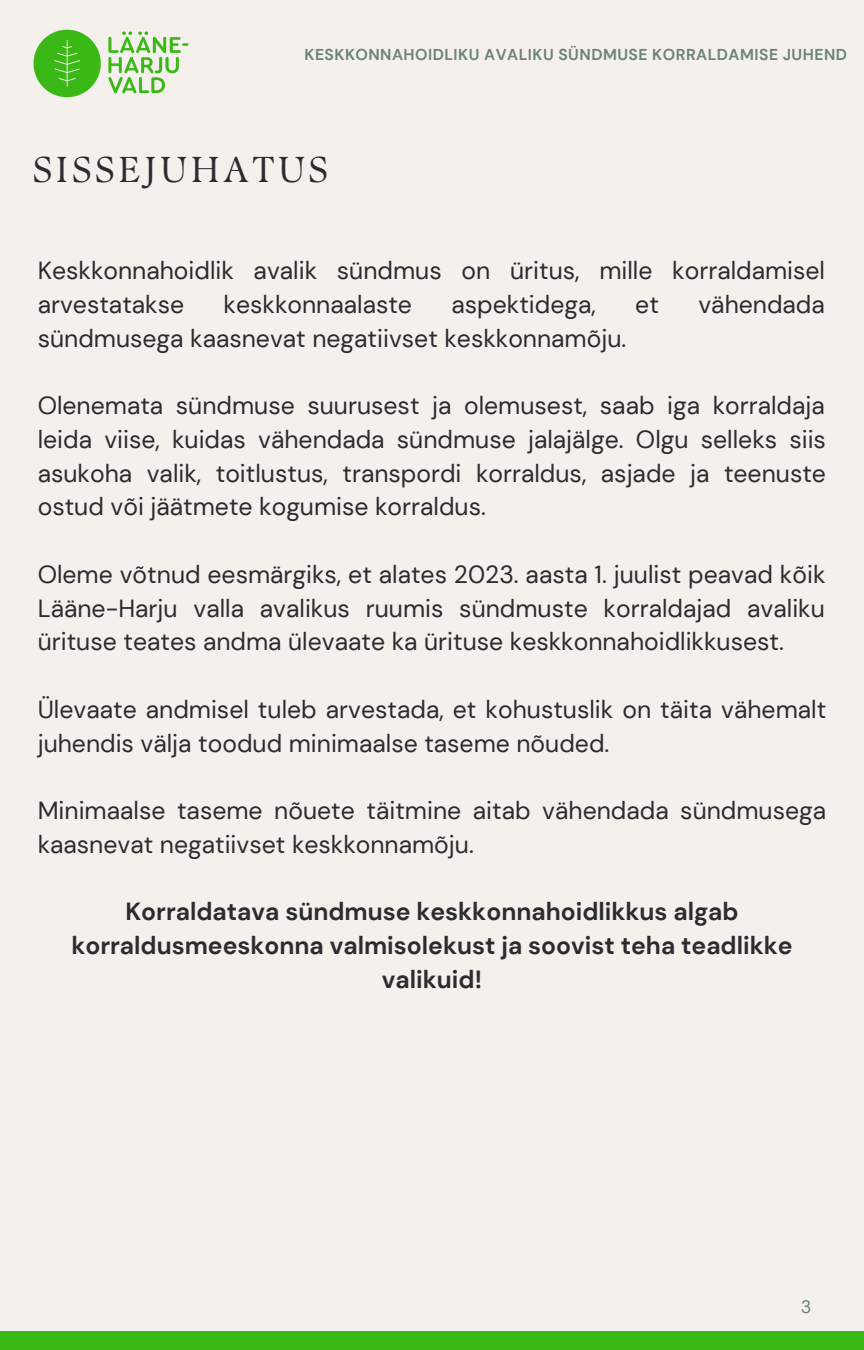
<style>
.page{position:relative;width:864px;height:1350px;background:#f4f0eb}
.page>*{position:absolute;margin:0;border:0;box-sizing:border-box;transform-origin:0 0}
.t1{font:36px "TY Serif D";letter-spacing:.12em;color:#2b2c30}
.t2{font:24.75px/33.8px "DM Sans";color:#2b2c30}
.t3{font:700 24.75px/33.8px "DM Sans";color:#2b2c30;text-align:center}
.t4{font:18px "DM Sans";color:#6f8377}
.t5{font:700 15.75px "DM Sans";letter-spacing:.03em;color:#6f8377}
</style>
<div class="page">
<div style="left:0;top:1331px;width:864px;height:19px;background:#3ab916"></div>
<img style="left:33px;top:29px;width:156px;height:69px">
<p class="t5" style="left:304px;top:44px;width:544px">KESKKONNAHOIDLIKU AVALIKU SÜNDMUSE KORRALDAMISE JUHEND</p>
<p class="t1" style="left:33px;top:148px;width:296px">SISSEJUHATUS</p>
<p class="t2" style="left:38px;top:254px;width:789px">Keskkonnahoidlik avalik sündmus on üritus, mille korraldamisel arvestatakse</p>
<p class="t2" style="left:224px;top:287px;width:190px">keskkonnaalaste</p>
<p class="t2" style="left:452px;top:287px;width:146px">aspektidega,</p>
<p class="t2" style="left:635px;top:287px;width:25px">et</p>
<p class="t2" style="left:698px;top:287px;width:128px">vähendada</p>
<p class="t2" style="left:38px;top:321px;width:590px">sündmusega kaasnevat negatiivset keskkonnamõju.</p>
<p class="t2" style="left:38px;top:389px;width:790px;text-align:justify">Olenemata sündmuse suurusest ja olemusest, saab iga korraldaja leida viise, kuidas vähendada sündmuse jalajälge. Olgu selleks siis asukoha valik, toitlustus, transpordi korraldus, asjade ja teenuste ostud või jäätmete kogumise korraldus.</p>
<p class="t2" style="left:38px;top:557px;width:789px;text-align:justify">Oleme võtnud eesmärgiks, et alates 2023. aasta 1. juulist peavad kõik Lääne-Harju valla avalikus ruumis sündmuste korraldajad avaliku ürituse teates andma ülevaate ka ürituse keskkonnahoidlikkusest.</p>
<p class="t2" style="left:38px;top:692px;width:790px">Ülevaate andmisel tuleb arvestada, et kohustuslik on täita vähemalt juhendis välja toodud minimaalse taseme nõuded.</p>
<p class="t2" style="left:38px;top:794px;width:790px">Minimaalse taseme nõuete täitmine aitab vähendada sündmusega kaasnevat negatiivset keskkonnamõju.</p>
<p class="t3" style="left:71px;top:895px;width:723px">Korraldatava sündmuse keskkonnahoidlikkus algab korraldusmeeskonna valmisolekust ja soovist teha teadlikke valikuid!</p>
<p class="t4" style="left:801px;top:1295px;width:12px">3</p>
</div>
